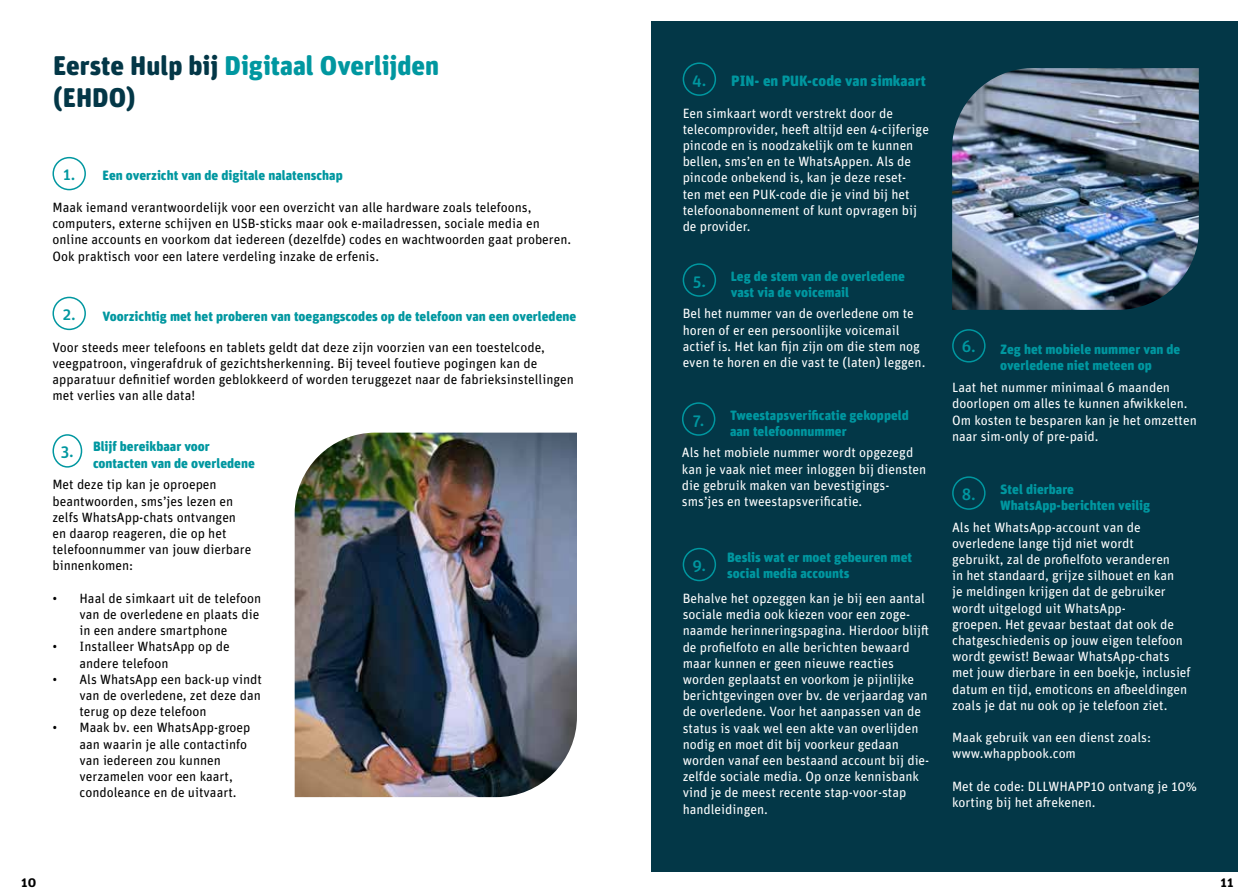
<style>
.page{position:relative;width:1259px;height:893px;background:#fff}
.page>*{position:absolute;margin:0;border:0;box-sizing:border-box;transform-origin:0 0}
.t1{font:900 27px/32.4px "Unit Rounded Pro";color:#033747}
.t2{font:500 16.5px "Unit Rounded Pro";color:#0097a0}
.t3{font:900 15px "Unit Rounded Pro";color:#0097a0}
.t4{font:13.5px/16.2px "Unit Rounded Pro";color:#fff}
.t5{font:13.5px/16.2px "Unit Rounded Pro";color:#000}
.t6{font:900 13.5px/16.2px "Unit Rounded Pro";color:#0097a0}
.t7{font:700 13.5px "Unit Rounded Pro";color:#000}
.s1{color:#0097a0}
</style>
<div class="page">
<div style="left:651px;top:21px;width:586px;height:851px;background:#033747"></div>
<div style="left:52px;top:157px;width:34px;height:33px;border:2px solid #0097a0;border-radius:50%"></div>
<div style="left:52px;top:297px;width:34px;height:33px;border:2px solid #0097a0;border-radius:50%"></div>
<div style="left:52px;top:434px;width:30px;height:34px;border:2px solid #0097a0;border-radius:50%"></div>
<div style="left:682px;top:62px;width:34px;height:34px;border:2px solid #0097a0;border-radius:50%"></div>
<div style="left:682px;top:263px;width:34px;height:34px;border:2px solid #0097a0;border-radius:50%"></div>
<div style="left:682px;top:402px;width:33px;height:34px;border:2px solid #0097a0;border-radius:50%"></div>
<div style="left:682px;top:548px;width:34px;height:33px;border:2px solid #0097a0;border-radius:50%"></div>
<div style="left:952px;top:476px;width:33px;height:34px;border:2px solid #0097a0;border-radius:50%"></div>
<div style="left:952px;top:329px;width:33px;height:34px;border:2px solid #0097a0;border-radius:50%"></div>
<img style="left:295px;top:433px;width:282px;height:364px">
<img style="left:952px;top:68px;width:246px;height:242px">
<h1 class="t1" style="left:53px;top:47px;width:387px">Eerste Hulp bij <span class="s1">Digitaal Overlijden </span>(EHDO)</h1>
<p class="t2" style="left:63px;top:163px;width:14px">1.</p>
<p class="t6" style="left:102px;top:167px;width:242px">Een overzicht van de digitale nalatenschap</p>
<p class="t5" style="left:52px;top:199px;width:520px">Maak iemand verantwoordelijk voor een overzicht van alle hardware zoals telefoons, computers, externe schijven en USB-sticks maar ook e-mailadressen, sociale media en online accounts en voorkom dat iedereen (dezelfde) codes en wachtwoorden gaat proberen.<br>Ook praktisch voor een latere verdeling inzake de erfenis.</p>
<p class="t2" style="left:63px;top:303px;width:15px">2.</p>
<p class="t6" style="left:102px;top:307px;width:475px">Voorzichtig met het proberen van toegangscodes op de telefoon van een overledene</p>
<p class="t5" style="left:52px;top:338px;width:523px">Voor steeds meer telefoons en tablets geldt dat deze zijn voorzien van een toestelcode, veegpatroon, vingerafdruk of gezichtsherkenning. Bij teveel foutieve pogingen kan de apparatuur definitief worden geblokkeerd of worden teruggezet naar de fabrieksinstellingen met verlies van alle data!</p>
<p class="t6" style="left:93px;top:438px;width:163px">Blijf bereikbaar voor contacten van de overledene</p>
<p class="t5" style="left:52px;top:476px;width:200px">Met deze tip kan je oproepen beantwoorden, sms’jes lezen en zelfs WhatsApp-chats ontvangen en daarop reageren, die op het telefoonnummer van jouw dierbare binnenkomen:</p>
<p class="t5" style="left:79px;top:589px;width:183px;text-indent:-27px">• Haal de simkaart uit de telefoon van de overledene en plaats die in een andere smartphone</p>
<p class="t5" style="left:79px;top:638px;width:152px;text-indent:-27px">• Installeer WhatsApp op de andere telefoon</p>
<p class="t5" style="left:79px;top:670px;width:184px;text-align:justify;text-indent:-27px">• Als WhatsApp een back-up vindt van de overledene, zet deze dan terug op deze telefoon</p>
<p class="t5" style="left:79px;top:719px;width:172px;text-indent:-27px">• Maak bv. een WhatsApp-groep aan waarin je alle contactinfo van iedereen zou kunnen verzamelen voor een kaart, condoleance en de uitvaart.</p>
<p class="t2" style="left:61px;top:440px;width:15px">3.</p>
<p class="t3" style="left:731px;top:70px;width:196px">PIN- en PUK-code van simkaart</p>
<p class="t4" style="left:682px;top:104px;width:248px">Een simkaart wordt verstrekt door de telecomprovider, heeft altijd een 4-cijferige pincode en is noodzakelijk om te kunnen bellen, sms’en en te WhatsAppen. Als de pincode onbekend is, kan je deze reset-<br>ten met een PUK-code die je vind bij het telefoonabonnement of kunt opvragen bij de provider.</p>
<p class="t6" style="left:730px;top:267px;width:176px">Leg de stem van de overledene vast via de voicemail</p>
<p class="t4" style="left:682px;top:305px;width:244px">Bel het nummer van de overledene om te horen of er een persoonlijke voicemail actief is. Het kan fijn zijn om die stem nog even te horen en die vast te (laten) leggen.</p>
<p class="t2" style="left:692px;top:68px;width:16px">4.</p>
<p class="t2" style="left:693px;top:269px;width:15px">5.</p>
<p class="t6" style="left:730px;top:406px;width:180px">Tweestapsverificatie gekoppeld aan telefoonnummer</p>
<p class="t4" style="left:682px;top:444px;width:246px">Als het mobiele nummer wordt opgezegd kan je vaak niet meer inloggen bij diensten die gebruik maken van bevestigings&shy;sms’jes en tweestapsverificatie.</p>
<p class="t2" style="left:693px;top:408px;width:13px">7.</p>
<p class="t2" style="left:692px;top:554px;width:15px">9.</p>
<p class="t6" style="left:727px;top:548px;width:186px">Beslis wat er moet gebeuren met social media accounts</p>
<p class="t4" style="left:682px;top:590px;width:248px">Behalve het opzeggen kan je bij een aantal sociale media ook kiezen voor een zoge&shy;naamde herinneringspagina. Hierdoor blijft de profielfoto en alle berichten bewaard maar kunnen er geen nieuwe reacties worden geplaatst en voorkom je pijnlijke berichtgevingen over bv. de verjaardag van de overledene. Voor het aanpassen van de status is vaak wel een akte van overlijden nodig en moet dit bij voorkeur gedaan worden vanaf een bestaand account bij die&shy;zelfde sociale media. Op onze kennisbank vind je de meest recente stap-voor-stap handleidingen.</p>
<p class="t2" style="left:961px;top:335px;width:16px">6.</p>
<p class="t6" style="left:1000px;top:341px;width:182px">Zeg het mobiele nummer van de overledene niet meteen op</p>
<p class="t4" style="left:952px;top:379px;width:246px">Laat het nummer minimaal 6 maanden doorlopen om alles te kunnen afwikkelen.<br>Om kosten te besparen kan je het omzetten naar sim-only of pre-paid.</p>
<p class="t6" style="left:1000px;top:480px;width:152px">Stel dierbare<br>WhatsApp-berichten veilig</p>
<p class="t4" style="left:952px;top:518px;width:240px">Als het WhatsApp-account van de overledene lange tijd niet wordt<br>gebruikt, zal de profielfoto veranderen<br>in het standaard, grijze silhouet en kan<br>je meldingen krijgen dat de gebruiker wordt uitgelogd uit WhatsApp-<br>groepen. Het gevaar bestaat dat ook de chatgeschiedenis op jouw eigen telefoon wordt gewist! Bewaar WhatsApp-chats met jouw dierbare in een boekje, inclusief datum en tijd, emoticons en afbeeldingen zoals je dat nu ook op je telefoon ziet.</p>
<p class="t4" style="left:952px;top:729px;width:200px">Maak gebruik van een dienst zoals: www.whappbook.com</p>
<p class="t4" style="left:952px;top:777px;width:246px">Met de code: DLLWHAPP10 ontvang je 10% korting bij het afrekenen.</p>
<p class="t2" style="left:962px;top:482px;width:16px">8.</p>
<p class="t7" style="left:21px;top:872px;width:16px">10</p>
<p class="t7" style="left:1220px;top:872px;width:14px">11</p>
</div>
